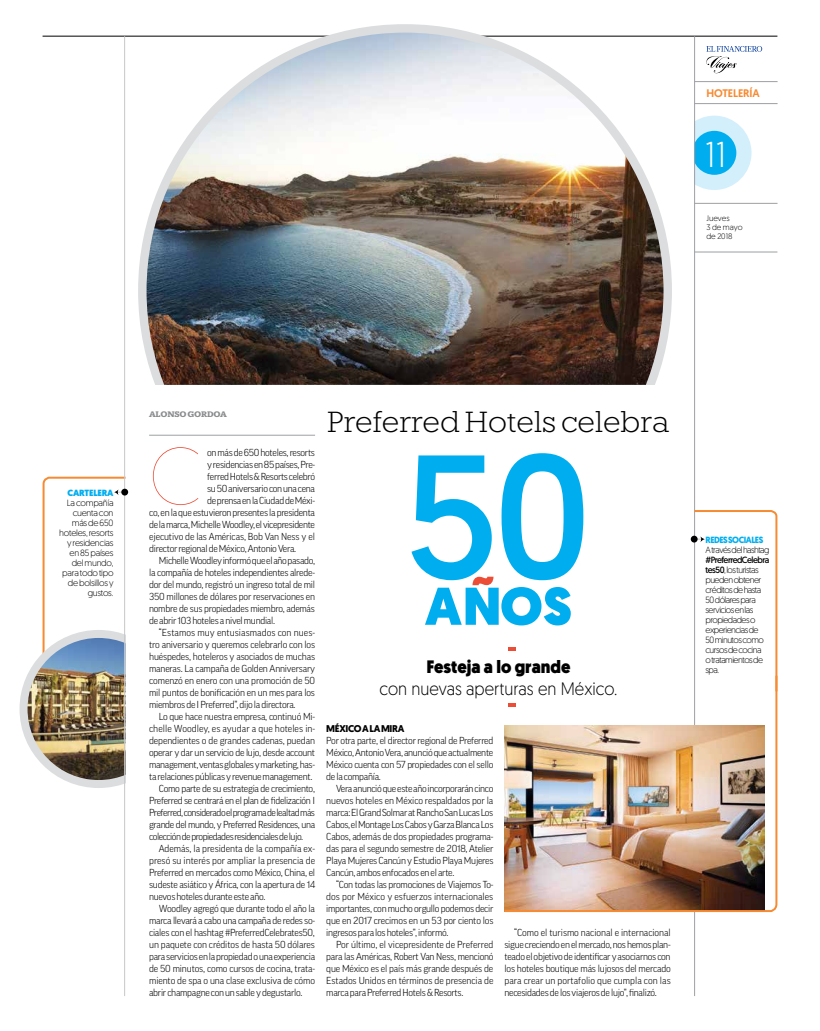
<style>
.page{position:relative;width:820px;height:1031px;background:#fff}
.page>*{position:absolute;margin:0;border:0;box-sizing:border-box;transform-origin:0 0}
.t1{font:175px "Geomanist";color:#00aeef}
.t2{font:100 79.8px "Geomanist";color:#ec4d36}
.t3{font:900 53px "Geomanist";color:#00aeef}
.t4{font:300 36px "Geomanist";color:#fff}
.t5{font:300 29px "Knile";letter-spacing:-.03em;color:#000;scale:1.07 1}
.t6{font:300 18px "Geomanist";color:#000;scale:.92 1}
.t7{font:900 18px "Geomanist";color:#000;scale:.92 1}
.t8{font:500 11px "Geomanist";letter-spacing:-.01em;color:#f68b33}
.t9{font:300 9.8px/12px "Good OT";letter-spacing:-.03em;color:#000;text-align:justify}
.t10{font:300 9.8px "Good OT";letter-spacing:-.01em;color:#000}
.t11{font:300 9.8px "Good OT";letter-spacing:-.05em;color:#000}
.t12{font:300 9.8px "Good OT";color:#000}
.t13{font:300 9.8px "Good OT";letter-spacing:-.005em;color:#000}
.t14{font:300 9.8px "Good OT";letter-spacing:.005em;color:#000}
.t15{font:700 9.8px "Geomanist";letter-spacing:-.03em;color:#000}
.t16{font:300 9px/10px "Geomanist";letter-spacing:-.06em;color:#000}
.t17{font:300 9px/10px "Geomanist";letter-spacing:-.03em;color:#000;text-align:right}
.t18{font:700 9px "Geomanist";letter-spacing:-.05em;color:#00aeef}
.t19{font:900 9px "Geomanist";letter-spacing:-.02em;color:#00aeef}
.t20{font:300 8px/9px "Geomanist";color:#000}
.t21{font:700 8px "Knile";letter-spacing:-.03em;color:#8a8c8e;scale:1.07 1}
.s1{font-weight:400}
</style>
<div class="page">
<hr style="left:694px;top:203px;width:83px;height:1px;background:#9d9fa2">
<svg style="left:706px;top:46px;width:55px;height:27px"></svg>
<svg style="left:695px;top:116px;width:56px;height:74px;background:#8ed9f7"></svg>
<hr style="left:43px;top:36px;width:734px;height:1px;background:#000">
<hr style="left:694px;top:81px;width:83px;height:1px;background:#9d9fa2">
<hr style="left:694px;top:103px;width:83px;height:1px;background:#9d9fa2">
<hr style="left:694px;top:252px;width:83px;height:1px;background:#9d9fa2">
<hr style="left:694px;top:36px;width:1px;height:960px;background:#9d9fa2">
<img style="left:138px;top:24px;width:533px;height:361px">
<svg style="left:692px;top:510px;width:86px;height:164px"></svg>
<hr style="left:149px;top:435px;width:166px;height:1px;background:#9d9fa2">
<svg style="left:508px;top:647px;width:7px;height:3px"></svg>
<hr style="left:124px;top:36px;width:1px;height:960px;background:#c7c8ca">
<img style="left:20px;top:476px;width:107px;height:312px">
<img style="left:504px;top:674px;width:274px;height:239px">
<svg style="left:472px;top:577px;width:21px;height:8px"></svg>
<p class="t8" style="left:706px;top:88px;width:54px">HOTELERÍA</p>
<h3 class="t4" style="left:704px;top:131px;width:23px">11</h3>
<p class="t20" style="left:706px;top:213px;width:38px">Jueves<br>3 de mayo de 2018</p>
<p class="t19" style="left:68px;top:487px;width:47px">CARTELERA</p>
<p class="t17" style="left:59px;top:498px;width:56px">La compañía cuenta con más de 650 hoteles, resorts y residencias en 85 países del mundo, para todo tipo de bolsillos y gustos.</p>
<p class="t21" style="left:149px;top:409px;width:74px">ALONSO GORDOA</p>
<h2 class="t2" style="left:149px;top:428px;width:56px">C</h2>
<p class="t9" style="left:207px;top:447px;width:109px">on más de 650 hoteles, resorts</p>
<p class="t9" style="left:207px;top:459px;width:109px">y residencias en 85 países, Pre-</p>
<p class="t9" style="left:207px;top:471px;width:109px">ferred Hotels &amp; Resorts celebró</p>
<p class="t9" style="left:207px;top:483px;width:109px">su 50 aniversario con una cena</p>
<p class="t9" style="left:207px;top:495px;width:109px">de prensa en la Ciudad de Méxi-</p>
<p class="t9" style="left:149px;top:507px;width:167px">co, en la que estuvieron presentes la presidenta</p>
<p class="t9" style="left:149px;top:519px;width:167px">de la marca, Michelle Woodley, el vicepresidente</p>
<p class="t10" style="left:149px;top:531px;width:167px">ejecutivo de las Américas, Bob Van Ness y el</p>
<p class="t9" style="left:149px;top:543px;width:148px">director regional de México, Antonio Vera.</p>
<p class="t9" style="left:159px;top:555px;width:158px">Michelle Woodley informó que el año pasado,</p>
<p class="t9" style="left:149px;top:567px;width:167px">la compañía de hoteles independientes alrede-</p>
<p class="t9" style="left:149px;top:579px;width:167px">dor del mundo, registró un ingreso total de mil</p>
<p class="t9" style="left:149px;top:591px;width:167px">350 millones de dólares por reservaciones en</p>
<p class="t9" style="left:149px;top:603px;width:167px">nombre de sus propiedades miembro, además</p>
<p class="t9" style="left:149px;top:615px;width:127px">de abrir 103 hoteles a nivel mundial.</p>
<p class="t14" style="left:159px;top:627px;width:158px">“Estamos muy entusiasmados con nues-</p>
<p class="t9" style="left:149px;top:639px;width:167px">tro aniversario y queremos celebrarlo con los</p>
<p class="t9" style="left:149px;top:651px;width:167px">huéspedes, hoteleros y asociados de muchas</p>
<p class="t9" style="left:149px;top:663px;width:167px">maneras. La campaña de Golden Anniversary</p>
<p class="t10" style="left:149px;top:675px;width:167px">comenzó en enero con una promoción de 50</p>
<p class="t9" style="left:149px;top:687px;width:167px">mil puntos de bonificación en un mes para los</p>
<p class="t9" style="left:149px;top:699px;width:148px">miembros de I Preferred”, dijo la directora.</p>
<p class="t9" style="left:159px;top:711px;width:158px">Lo que hace nuestra empresa, continuó Mi-</p>
<p class="t12" style="left:149px;top:723px;width:167px">chelle Woodley, es ayudar a que hoteles in-</p>
<p class="t10" style="left:149px;top:735px;width:167px">dependientes o de grandes cadenas, puedan</p>
<p class="t9" style="left:149px;top:747px;width:167px">operar y dar un servicio de lujo, desde account</p>
<p class="t9" style="left:149px;top:759px;width:167px">management, ventas globales y marketing, has-</p>
<p class="t9" style="left:149px;top:771px;width:165px">ta relaciones públicas y revenue management.</p>
<p class="t9" style="left:159px;top:783px;width:158px">Como parte de su estrategia de crecimiento,</p>
<p class="t9" style="left:149px;top:795px;width:167px">Preferred se centrará en el plan de fidelización I</p>
<p class="t11" style="left:149px;top:807px;width:167px">Preferred, considerado el programa de lealtad más</p>
<p class="t9" style="left:149px;top:819px;width:167px">grande del mundo, y Preferred Residences, una</p>
<p class="t11" style="left:149px;top:831px;width:155px">colección de propiedades residenciales de lujo.</p>
<p class="t13" style="left:159px;top:843px;width:158px">Además, la presidenta de la compañía ex-</p>
<p class="t12" style="left:149px;top:855px;width:167px">presó su interés por ampliar la presencia de</p>
<p class="t9" style="left:149px;top:867px;width:167px">Preferred en mercados como México, China, el</p>
<p class="t9" style="left:149px;top:879px;width:167px">sudeste asiático y África, con la apertura de 14</p>
<p class="t9" style="left:149px;top:891px;width:118px">nuevos hoteles durante este año.</p>
<p class="t9" style="left:159px;top:903px;width:158px">Woodley agregó que durante todo el año la</p>
<p class="t9" style="left:149px;top:915px;width:167px">marca llevará a cabo una campaña de redes so-</p>
<p class="t9" style="left:149px;top:927px;width:167px">ciales con el hashtag #PreferredCelebrates50,</p>
<p class="t10" style="left:149px;top:939px;width:167px">un paquete con créditos de hasta 50 dólares</p>
<p class="t9" style="left:149px;top:951px;width:167px">para servicios en la propiedad o una experiencia</p>
<p class="t9" style="left:149px;top:963px;width:167px">de 50 minutos, como cursos de cocina, trata-</p>
<p class="t10" style="left:149px;top:975px;width:167px">miento de spa o una clase exclusiva de cómo</p>
<p class="t9" style="left:149px;top:987px;width:155px">abrir champagne con un sable y degustarlo.</p>
<h3 class="t5" style="left:326px;top:405px;width:322px">Preferred Hotels celebra</h3>
<h1 class="t1" style="left:405px;top:403px;width:188px">50</h1>
<h3 class="t3" style="left:424px;top:570px;width:149px">ANOS</h3>
<h3 class="t7" style="left:426px;top:654px;width:158px">Festeja a lo grande</h3>
<h3 class="t6" style="left:379px;top:677px;width:260px">con nuevas aperturas en México.</h3>
<p class="t15" style="left:326px;top:725px;width:80px">MÉXICO A LA MIRA</p>
<p class="t9" style="left:326px;top:735px;width:168px">Por otra parte, el director regional de Preferred México, Antonio Vera, anunció que actualmente México cuenta con 57 propiedades con el sello de la compañía.</p>
<p class="t9" style="left:326px;top:783px;width:169px;text-indent:10px">Vera anunció que este año incorporarán cinco nuevos hoteles en México respaldados por la marca: El Grand Solmar at Rancho San Lucas Los Cabos, el Montage Los Cabos y Garza Blanca Los Cabos, además de dos propiedades programa&shy;das para el segundo semestre de 2018, Atelier Playa Mujeres Cancún y Estudio Playa Mujeres Cancún, ambos enfocados en el arte.</p>
<p class="t9" style="left:326px;top:879px;width:169px;text-indent:10px">“Con todas las promociones de Viajemos To&shy;dos por México y esfuerzos internacionales importantes, con mucho orgullo podemos decir que en 2017 crecimos en un 53 por ciento los ingresos para los hoteles”, informó.</p>
<p class="t9" style="left:326px;top:939px;width:169px;text-indent:10px">Por último, el vicepresidente de Preferred para las Américas, Robert Van Ness, mencionó que México es el país más grande después de Estados Unidos en términos de presencia de marca para Preferred Hotels &amp; Resorts.</p>
<p class="t9" style="left:504px;top:927px;width:168px;text-indent:10px">“Como el turismo nacional e internacional sigue creciendo en el mercado, nos hemos plan&shy;teado el objetivo de identificar y asociarnos con los hoteles boutique más lujosos del mercado para crear un portafolio que cumpla con las necesidades de los viajeros de lujo”, finalizó.</p>
<p class="t18" style="left:705px;top:536px;width:59px">REDES SOCIALES</p>
<p class="t16" style="left:705px;top:545px;width:65px">A través del hashtag</p>
<p class="t16" style="left:705px;top:555px;width:65px"><span class="s1">#PreferredCelebra tes50</span>, los turistas pueden obtener créditos de hasta<br>50 dólares para servicios en las propiedades o experiencias de<br>50 minutos como cursos de cocina<br>o tratamientos de spa.</p>
</div>
